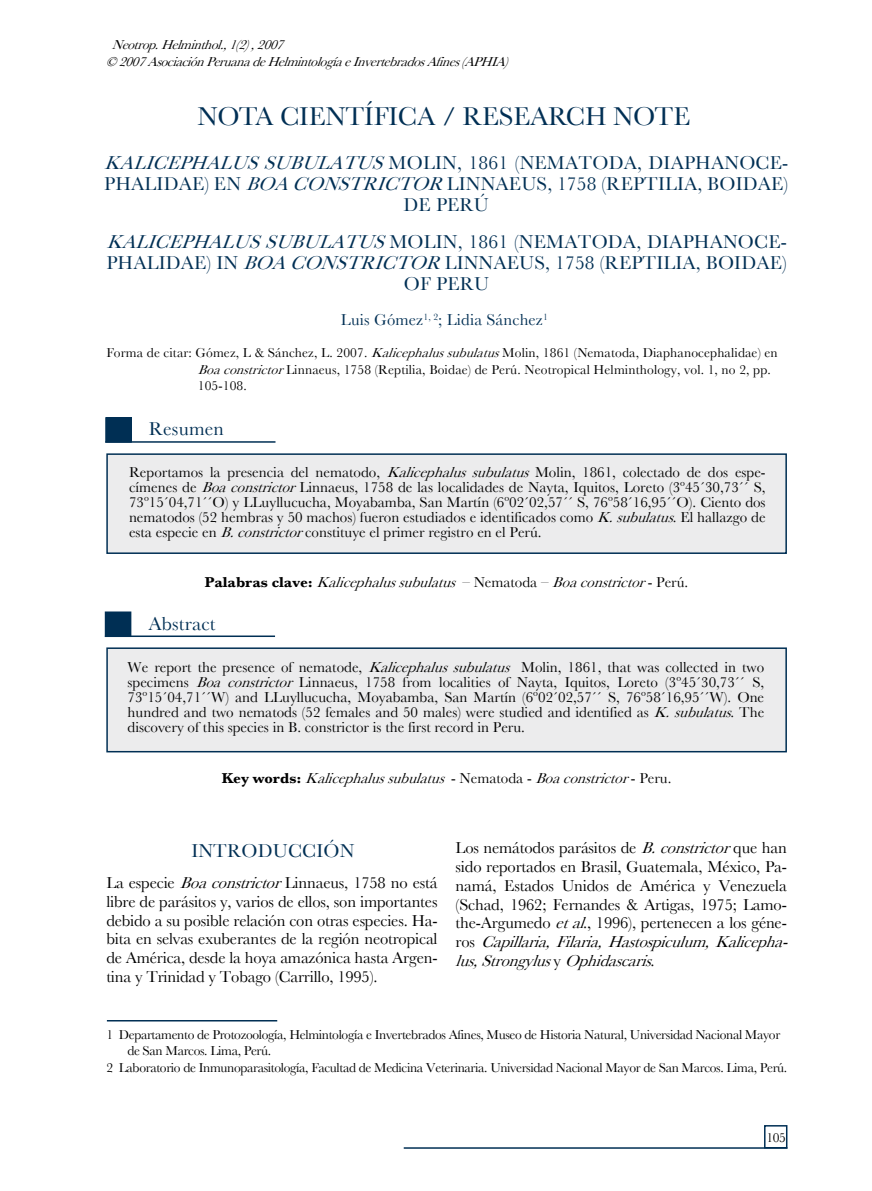
<style>
.page{position:relative;width:872px;height:1191px;background:#fff}
.page>*{position:absolute;margin:0;border:0;box-sizing:border-box;transform-origin:0 0}
.t1{font:27px "Baskerville";letter-spacing:-.005em;color:#002f54}
.t2{font:19.5px/21px "Baskerville";letter-spacing:.01em;color:#002f54;text-align:center}
.t3{font:16.5px/18.8px "Baskerville";letter-spacing:-.01em;color:#000;text-align:justify}
.t4{font:16.5px "Baskerville";letter-spacing:.01em;color:#002f54}
.t5{font:15px/15px "Baskerville";color:#000;text-align:justify}
.t6{font:italic 15px "Baskerville";color:#000}
.t7{font:13.5px "Baskerville";letter-spacing:-.025em;color:#000}
.t8{font:13.5px/16.5px "Baskerville";letter-spacing:.01em;color:#000}
.t9{font:italic 13.5px/16.5px "Baskerville";color:#000}
.s1{font-style:italic}
.s2{font-weight:700;font-style:normal}
.s3{font-style:normal}
</style>
<div class="page">
<div style="left:764px;top:1125px;width:23px;height:23px;border:2px solid #002f54"></div>
<hr style="left:404px;top:1147px;width:383px;height:1px;background:#002f54">
<div style="left:106px;top:418px;width:25px;height:24px;background:#002f54"></div>
<div style="left:105px;top:417px;width:27px;height:26px;border:2px solid #002f54"></div>
<hr style="left:105px;top:441px;width:170px;height:2px;background:#002f54">
<hr style="left:107px;top:1020px;width:170px;height:1px;background:#002f54">
<div style="left:107px;top:648px;width:679px;height:103px;background:#ececed"></div>
<div style="left:106px;top:647px;width:681px;height:105px;border:2px solid #002f54"></div>
<div style="left:107px;top:454px;width:679px;height:99px;background:#ececed"></div>
<div style="left:106px;top:453px;width:681px;height:101px;border:2px solid #002f54"></div>
<div style="left:106px;top:612px;width:25px;height:24px;background:#002f54"></div>
<div style="left:105px;top:611px;width:26px;height:26px;border:2px solid #002f54"></div>
<hr style="left:105px;top:635px;width:170px;height:2px;background:#002f54">
<p class="t9" style="left:106px;top:36px;width:406px;text-indent:6px">Neotrop .Helminthol.,1(2) ,2007 ©2007AsociaciónPeruanadeHelmintologíaeInvertebradosAfines(APHIA)</p>
<p class="t9" style="left:107px;top:48px;width:175px">Neotrop .Helminthol.,1(2),2007</p>
<h1 class="t1" style="left:197px;top:100px;width:494px">NOTA CIENTÍFICA / RESEARCH NOTE</h1>
<h2 class="t2" style="left:104px;top:152px;width:685px"><span class="s1">KALICEPHALUSSUBULATUS</span>MOLIN, 1861 (NEMATODA, DIAPHANOCE-<br>PHALIDAE) EN <span class="s1">BOACONSTRICTOR</span>LINNAEUS, 1758 (REPTILIA, BOIDAE)<br>DE PERÚ</h2>
<h2 class="t2" style="left:106px;top:231px;width:682px"><span class="s1">KALICEPHALUSSUBULATUS</span>MOLIN, 1861 (NEMATODA, DIAPHANOCE-<br>PHALIDAE) IN <span class="s1">BOACONSTRICTOR</span>LINNAEUS, 1758 (REPTILIA, BOIDAE)<br>OF PERU</h2>
<p class="t4" style="left:341px;top:310px;width:208px">Luis Gómez<sup>1,</sup> <sup>2</sup>; Lidia Sánchez<sup>1</sup></p>
<p class="t8" style="left:198px;top:344px;width:581px;text-indent:-92px">Forma de citar: Gómez, L &amp; Sánchez, L. 2007. <span class="s1">Kalicephalussubulatus</span>Molin, 1861 (Nematoda, Diaphanocephalidae) en<br><span class="s1">Boaconstrictor</span>Linnaeus, 1758 (Reptilia, Boidae) de Perú. Neotropical Helminthology, vol. 1, no 2, pp.<br>105-108.</p>
<h2 class="t2" style="left:149px;top:418px;width:77px">Resumen</h2>
<p class="t5" style="left:129px;top:464px;width:638px">Reportamos la presencia del nematodo, <span class="s1">Kalicephalussubulatus</span>Molin, 1861, colectado de dos espe&shy;címenes de <span class="s1">Boaconstrictor</span>Linnaeus, 1758 de las localidades de Nayta, Iquitos, Loreto (3º45´30,73´´ S, 73º15´04,71´´O) y LLuyllucucha, Moyabamba, San Martín (6º02´02,57´´ S, 76º58´16,95´´O). Ciento dos nematodos (52 hembras y 50 machos) fueron estudiados e identificados como <span class="s1">K.subulatus</span>. El hallazgo de esta especie en <span class="s1">B.constrictor</span>constituye el primer registro en el Perú.</p>
<p class="t6" style="left:205px;top:573px;width:485px"><span class="s2">P a l a b r a s c l a v e :</span> Kalicephalussubulatus <span class="s3">– N e m a t o d a –</span> Boaconstrictor<span class="s3">- P e r ú .</span></p>
<h2 class="t2" style="left:148px;top:612px;width:69px">Abstract</h2>
<p class="t5" style="left:128px;top:660px;width:638px">We report the presence of nematode, <span class="s1">Kalicephalussubulatus</span> Molin, 1861, that was collected in two specimens <span class="s1">Boa constrictor</span> Linnaeus, 1758 from localities of Nayta, Iquitos, Loreto (3º45´30,73´´ S, 73º15´04,71´´W) and LLuyllucucha, Moyabamba, San Martín (6º02´02,57´´ S, 76º58´16,95´´W). One hundred and two nematods (52 females and 50 males) were studied and identified as <span class="s1">K.subulatus</span>. The discovery of this species in B. constrictor is the first record in Peru.</p>
<p class="t6" style="left:222px;top:769px;width:451px"><span class="s2">K e y w o r d s :</span> Kalicephalussubulatus <span class="s3">- N e m a t o d a -</span> Boaconstrictor<span class="s3">- P e r u .</span></p>
<h2 class="t2" style="left:191px;top:840px;width:165px">INTRODUCCIÓN</h2>
<p class="t3" style="left:455px;top:838px;width:340px;text-align:left">Los nemátodos parásitos de <span class="s1">B.constrictor</span>que han sido reportados en Brasil, Guatemala, México, Pa&shy;namá, Estados Unidos de América y Venezuela (Schad, 1962; Fernandes &amp; Artigas, 1975; Lamo&shy;the-Argumedo <span class="s1">etal</span>., 1996), pertenecen a los géne&shy;r o s <span class="s1">Cap illaria,Filaria,Hastosp iculum,Kalicep ha&shy;lus,Strongylus</span>y <span class="s1">Op hidascaris</span>.</p>
<p class="t3" style="left:106px;top:873px;width:333px">La especie <span class="s1">Boaconstrictor</span>Linnaeus, 1758 no está libre de parásitos y, varios de ellos, son importantes debido a su posible relación con otras especies. Ha&shy;bita en selvas exuberantes de la región neotropical de América, desde la hoya amazónica hasta Argen&shy;tina y Trinidad y Tobago (Carrillo, 1995).</p>
<p class="t7" style="left:106px;top:1026px;width:675px">1 Departamento de Protozoología, Helmintología e Invertebrados Afines, Museo de Historia Natural, Universidad Nacional Mayor</p>
<p class="t7" style="left:127px;top:1043px;width:145px">de San Marcos. Lima, Perú.</p>
<p class="t7" style="left:106px;top:1059px;width:682px">2 Laboratorio de Inmunoparasitología, Facultad de Medicina Veterinaria. Universidad Nacional Mayor de San Marcos. Lima, Perú.</p>
<p class="t7" style="left:766px;top:1129px;width:21px">105</p>
</div>
